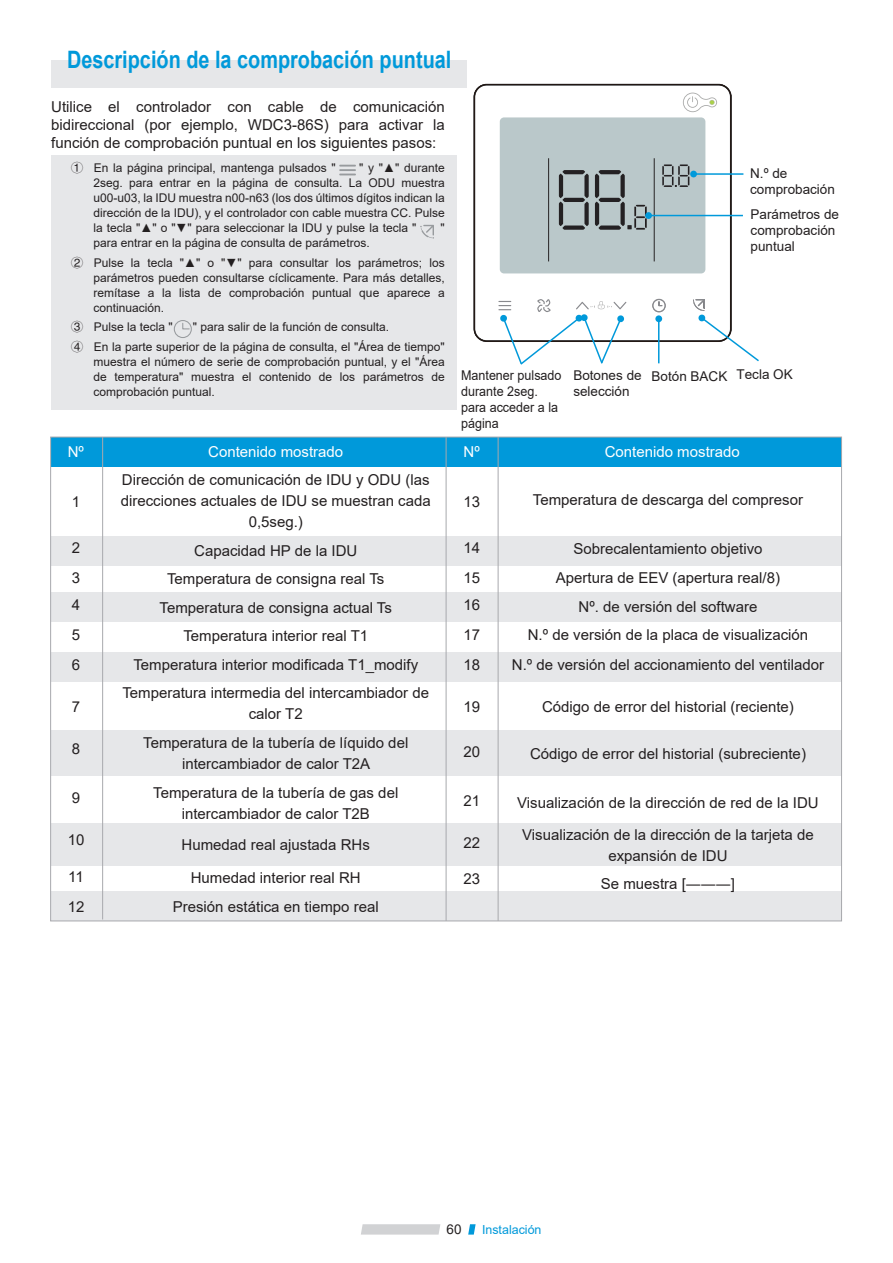
<style>
.page{position:relative;width:893px;height:1263px;background:#fff}
.page>*{position:absolute;margin:0;border:0;box-sizing:border-box;transform-origin:0 0}
.t1{font:700 24px "Arial";color:#0099da;scale:.83 1}
.t2{font:15px/28.5px "Arial";color:#231f20;text-align:center}
.t3{font:15px "Arial";color:#fff}
.t4{font:13.5px/16.2px "Arial";color:#231f20}
.t5{font:13.5px/16.2px "Arial";color:#231f20;scale:.93 1}
.t6{font:12.45px "Arial";color:#0099da}
.t7{font:12px/15px "Arial";color:#231f20;text-align:justify}
.s1{font-family:"FZLTXHK"}
</style>
<div class="page">
<svg style="left:361px;top:1224px;width:79px;height:10px"></svg>
<svg style="left:468px;top:1224px;width:8px;height:10px"></svg>
<div style="left:51px;top:61px;width:415px;height:27px;background:#e6e7e9"></div>
<div style="left:51px;top:155px;width:406px;height:254px;background:#e6e7e9"></div>
<svg style="left:339px;top:165px;width:17px;height:10px"></svg>
<svg style="left:420px;top:225px;width:14px;height:14px"></svg>
<div style="left:174px;top:320px;width:18px;height:18px;border:1px solid #989b9e;border-radius:50%"></div>
<svg style="left:182px;top:322px;width:8px;height:8px"></svg>
<svg style="left:474px;top:85px;width:257px;height:256px;fill:#bac8ca"></svg>
<svg style="left:559px;top:170px;width:30px;height:60px;background:#848c8e"></svg>
<svg style="left:595px;top:170px;width:52px;height:60px;background:#949ea0"></svg>
<svg style="left:662px;top:164px;width:27px;height:23px"></svg>
<hr style="left:548px;top:158px;width:1px;height:103px;background:#262324">
<hr style="left:654px;top:158px;width:1px;height:103px;background:#262324">
<hr style="left:694px;top:173px;width:49px;height:2px;background:#0099da">
<div style="left:690px;top:171px;width:7px;height:6px;background:#0099da;border-radius:50%"></div>
<svg style="left:693px;top:299px;width:66px;height:63px"></svg>
<hr style="left:658px;top:319px;width:1px;height:44px;background:#0099da">
<div style="left:655px;top:315px;width:7px;height:7px;background:#0099da;border-radius:50%"></div>
<svg style="left:498px;top:299px;width:128px;height:66px"></svg>
<hr style="left:649px;top:215px;width:94px;height:1px;background:#0099da">
<div style="left:645px;top:212px;width:7px;height:7px;background:#0099da;border-radius:50%"></div>
<svg style="left:683px;top:93px;width:34px;height:19px"></svg>
<div style="left:51px;top:437px;width:791px;height:30px;background:#0099da"></div>
<div style="left:51px;top:536px;width:791px;height:30px;background:#e6e7e9"></div>
<div style="left:51px;top:592px;width:791px;height:30px;background:#e6e7e9"></div>
<div style="left:51px;top:652px;width:791px;height:30px;background:#e6e7e9"></div>
<div style="left:51px;top:730px;width:791px;height:46px;background:#e6e7e9"></div>
<div style="left:51px;top:891px;width:791px;height:30px;background:#e6e7e9"></div>
<div style="left:51px;top:823px;width:791px;height:42px;background:#e6e7e9"></div>
<hr style="left:498px;top:437px;width:1px;height:484px;background:#a8a9ad">
<hr style="left:446px;top:437px;width:1px;height:484px;background:#a8a9ad">
<hr style="left:102px;top:437px;width:1px;height:482px;background:#a8a9ad">
<h1 class="t1" style="left:67px;top:43px;width:465px">Descripción de la comprobación puntual</h1>
<p class="t2" style="left:51px;top:98px;width:395px;line-height:18px;text-align:justify">Utilice el controlador con cable de comunicación bidireccional (por ejemplo, WDC3-86S) para activar la función de comprobación puntual en los siguientes pasos:</p>
<p class="t7" style="left:71px;top:160px;width:266px"><span class="s1">①</span> En la página principal, mantenga pulsados "</p>
<p class="t7" style="left:94px;top:160px;width:353px;text-indent:266px">" y "▲" durante 2seg. para entrar en la página de consulta. La ODU muestra u00-u03, la IDU muestra n00-n63 (los dos últimos dígitos indican la dirección de la IDU), y el controlador con cable muestra CC. Pulse la tecla "▲" o "▼" para seleccionar la IDU y pulse la tecla "</p>
<p class="t7" style="left:440px;top:220px;width:6px">"</p>
<p class="t7" style="left:71px;top:233px;width:375px;line-height:19.5px;text-indent:22px">para entrar en la página de consulta de parámetros.<br><span class="s1">②</span> Pulse la tecla "▲" o "▼" para consultar los parámetros; los</p>
<p class="t7" style="left:94px;top:270px;width:353px">parámetros pueden consultarse cíclicamente. Para más detalles, remítase a la lista de comprobación puntual que aparece a continuación.</p>
<p class="t7" style="left:71px;top:319px;width:103px"><span class="s1">③</span> Pulse la tecla "</p>
<p class="t7" style="left:71px;top:317px;width:375px;line-height:19.5px;text-indent:122px">" para salir de la función de consulta.<br><span class="s1">④</span> En la parte superior de la página de consulta, el "Área de tiempo"</p>
<p class="t7" style="left:94px;top:354px;width:353px">muestra el número de serie de comprobación puntual, y el "Área de temperatura" muestra el contenido de los parámetros de comprobación puntual.</p>
<p class="t4" style="left:750px;top:165px;width:86px">N.º de comprobación</p>
<p class="t4" style="left:751px;top:206px;width:90px">Parámetros de comprobación puntual</p>
<p class="t5" style="left:461px;top:367px;width:110px">Mantener pulsado durante 2seg. para acceder a la página</p>
<p class="t4" style="left:573px;top:367px;width:70px">Botones de selección</p>
<p class="t4" style="left:652px;top:368px;width:143px">Botón BACK Tecla OK</p>
<p class="t3" style="left:68px;top:441px;width:18px">Nº</p>
<p class="t3" style="left:463px;top:441px;width:18px">Nº</p>
<p class="t3" style="left:605px;top:441px;width:137px">Contenido mostrado</p>
<p class="t2" style="left:533px;top:485px;width:272px">Temperatura de descarga del compresor</p>
<p class="t2" style="left:528px;top:535px;width:282px">Sobrecalentamiento objetivo<br>Apertura de EEV (apertura real/8)<br>Nº. de versión del software<br>N.º de versión de la placa de visualización</p>
<p class="t2" style="left:512px;top:650px;width:314px">N.º de versión del accionamiento del ventilador</p>
<p class="t2" style="left:542px;top:692px;width:253px">Código de error del historial (reciente)</p>
<p class="t2" style="left:530px;top:739px;width:277px">Código de error del historial (subreciente)</p>
<p class="t2" style="left:517px;top:787px;width:303px;line-height:31.5px">Visualización de la dirección de red de la IDU<br>Visualización de la dirección de la tarjeta de</p>
<p class="t2" style="left:601px;top:841px;width:136px">expansión de IDU<br>Se muestra [―――]</p>
<p class="t3" style="left:208px;top:441px;width:137px">Contenido mostrado</p>
<p class="t2" style="left:121px;top:469px;width:312px;line-height:21px">Dirección de comunicación de IDU y ODU (las direcciones actuales de IDU se muestran cada<br>0,5seg.)</p>
<p class="t2" style="left:122px;top:536px;width:308px">Capacidad HP de la IDU<br>Temperatura de consigna real Ts<br>Temperatura de consigna actual Ts Temperatura interior real T1<br>Temperatura interior modificada T1_modify Temperatura intermedia del intercambiador de</p>
<p class="t2" style="left:143px;top:700px;width:267px">calor T2<br>Temperatura de la tubería de líquido del</p>
<p class="t2" style="left:153px;top:749px;width:247px">intercambiador de calor T2A<br>Temperatura de la tubería de gas del</p>
<p class="t2" style="left:182px;top:797px;width:190px;line-height:31.5px;text-align:left">intercambiador de calor T2B<br>Humedad real ajustada RHs</p>
<p class="t2" style="left:173px;top:863px;width:207px">Humedad interior real RH<br>Presión estática en tiempo real</p>
<p class="t2" style="left:72px;top:487px;width:10px">1</p>
<p class="t2" style="left:72px;top:533px;width:10px;line-height:29.8px;text-align:left">2<br>3</p>
<p class="t2" style="left:72px;top:590px;width:10px;line-height:29.8px;text-align:justify">4<br>5<br>6</p>
<p class="t2" style="left:72px;top:692px;width:10px">7</p>
<p class="t2" style="left:72px;top:734px;width:10px">8</p>
<p class="t2" style="left:72px;top:783px;width:10px">9</p>
<p class="t2" style="left:68px;top:825px;width:18px">10</p>
<p class="t2" style="left:68px;top:862px;width:18px;line-height:29.8px;text-align:left">11<br>12</p>
<p class="t2" style="left:463px;top:487px;width:18px">13</p>
<p class="t2" style="left:463px;top:533px;width:18px;line-height:29.8px;text-align:left">14<br>15</p>
<p class="t2" style="left:463px;top:590px;width:18px;line-height:29.8px;text-align:justify">16<br>17<br>18</p>
<p class="t2" style="left:463px;top:692px;width:18px">19</p>
<p class="t2" style="left:463px;top:737px;width:18px">20</p>
<p class="t2" style="left:463px;top:786px;width:18px">21</p>
<p class="t2" style="left:463px;top:828px;width:18px">22</p>
<p class="t2" style="left:463px;top:864px;width:18px">23</p>
<p class="t4" style="left:447px;top:1221px;width:17px">60</p>
<p class="t6" style="left:482px;top:1221px;width:61px">Instalación</p>
</div>
